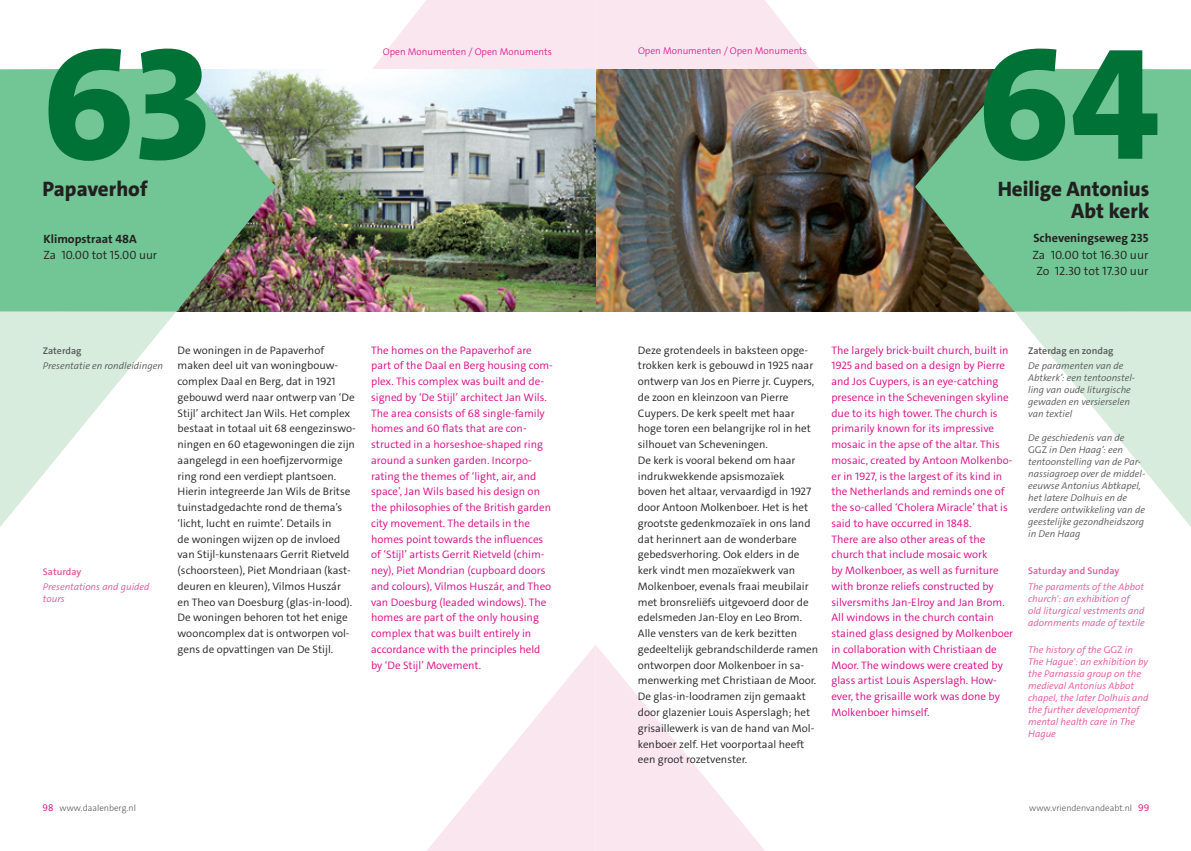
<style>
.page{position:relative;width:1191px;height:851px;background:#fff}
.page>*{position:absolute;margin:0;border:0;box-sizing:border-box;transform-origin:0 0}
.Groot_nummer_monument{font:800 160.5px "The Sans C4 s";color:#007236}
.Monument_titel_rechts{font:800 21px "The Sans C4 s";color:#231f20}
.Monument_titel_links{font:800 21px "The Sans C4 s";color:#231f20}
.Monument_openingstijden_rechts_nw{font:300 12px "The Sans C4 s";color:#231f20}
.Monument_adres_rechts{font:700 12px "The Sans C4 s";color:#231f20}
.Monument_openingstijden_links_nw{font:300 12px "The Sans C4 s";color:#231f20}
.Monument_adres_links{font:700 12px "The Sans C4 s";color:#231f20}
.Broodtekst_NL{font:300 10.8px/15.8px "The Sans C4 s";color:#231f20}
.Broodtekst_ENG_roze{font:300 10.8px/15.8px "The Sans C4 s";color:#da0585}
.Info_bij_za_zo_NL{font:italic 300 9.75px/12px "The Sans C4 s";color:#57585a}
.Info_bij_za_zo_ENG{font:italic 300 9.75px/12px "The Sans C4 s";color:#e1559b}
.t1{font:300 9.75px "The Sans C4 s";color:#da0585}
.Monument_info_titel_EN{font:600 9.75px "The Sans C4 s";color:#e1559b}
.Monument_info_titel_NL{font:600 9.75px "The Sans C4 s";color:#57585a}
.t2{font:300 9.75px "The Sans C4 s";color:#da0585}
.Monument_website_rechts{font:300 9px "The Sans C4 s";color:#57585a}
.Monument_website_links{font:300 9px "The Sans C4 s";color:#57585a}
.s1{font-style:normal}
</style>
<div class="page">
<svg style="left:372px;top:0;width:447px;height:69px"></svg>
<svg style="left:428px;top:645px;width:336px;height:205px"></svg>
<img style="left:276px;top:69px;width:639px;height:242px">
<svg style="left:915px;top:69px;width:276px;height:243px;fill:#72c594"></svg>
<svg style="left:0;top:69px;width:276px;height:243px;fill:#72c594"></svg>
<svg style="left:1014px;top:311px;width:177px;height:216px"></svg>
<svg style="left:0;top:311px;width:176px;height:216px"></svg>
<p class="Groot_nummer_monument" style="left:43px;top:1px;width:170px">63</p>
<p class="Monument_titel_links" style="left:43px;top:175px;width:106px">Papaverhof</p>
<p class="Monument_adres_links" style="left:44px;top:231px;width:95px">Klimopstraat 48A</p>
<p class="Monument_openingstijden_links_nw" style="left:44px;top:247px;width:115px">Za 10.00 tot 15.00 uur</p>
<p class="t1" style="left:383px;top:45px;width:170px">Open Monumenten / Open Monuments</p>
<p class="t1" style="left:638px;top:45px;width:170px">Open Monumenten / Open Monuments</p>
<p class="Groot_nummer_monument" style="left:978px;top:1px;width:184px">64</p>
<p class="Monument_titel_rechts" style="left:997px;top:175px;width:153px">Heilige Antonius</p>
<p class="Monument_titel_rechts" style="left:1071px;top:197px;width:80px">Abt kerk</p>
<p class="Monument_adres_rechts" style="left:1033px;top:230px;width:116px">Scheveningseweg 235</p>
<p class="Monument_openingstijden_rechts_nw" style="left:1032px;top:247px;width:117px">Za 10.00 tot 16.30 uur</p>
<p class="Monument_openingstijden_rechts_nw" style="left:1036px;top:263px;width:113px">Zo 12.30 tot 17.30 uur</p>
<p class="Monument_info_titel_NL" style="left:43px;top:344px;width:40px">Zaterdag</p>
<p class="Info_bij_za_zo_NL" style="left:43px;top:360px;width:122px">Presentatie en rondleidingen</p>
<p class="Monument_info_titel_EN" style="left:43px;top:565px;width:40px">Saturday</p>
<p class="Info_bij_za_zo_ENG" style="left:43px;top:580px;width:108px">Presentations and guided tours</p>
<p class="Broodtekst_NL" style="left:178px;top:342px;width:180px">De woningen in de Papaverhof maken deel uit van woningbouw&shy;complex Daal en Berg, dat in 1921 gebouwd werd naar ontwerp van ‘De Stijl’ architect Jan Wils. Het complex bestaat in totaal uit 68 eengezinswo&shy;ningen en 60 etagewoningen die zijn aangelegd in een hoefijzervormige ring rond een verdiept plantsoen.<br>Hierin integreerde Jan Wils de Britse tuinstadgedachte rond de thema’s ‘licht, lucht en ruimte’. Details in<br>de woningen wijzen op de invloed van Stijl-kunstenaars Gerrit Rietveld (schoorsteen), Piet Mondriaan (kast&shy;deuren en kleuren), Vilmos Huszár<br>en Theo van Doesburg (glas-in-lood).<br>De woningen behoren tot het enige wooncomplex dat is ontworpen vol&shy;gens de opvattingen van De Stijl.</p>
<p class="Broodtekst_ENG_roze" style="left:371px;top:342px;width:183px">The homes on the Papaverhof are part of the Daal en Berg housing com&shy;plex. This complex was built and de&shy;signed by ‘De Stijl’ architect Jan Wils.<br>The area consists of 68 single-family homes and 60 flats that are con&shy;structed in a horseshoe-shaped ring around a sunken garden. Incorpo&shy;rating the themes of ‘light, air, and space’, Jan Wils based his design on the philosophies of the British garden city movement. The details in the homes point towards the influences of ‘Stijl’ artists Gerrit Rietveld (chim&shy;ney), Piet Mondrian (cupboard doors and colours), Vilmos Huszár, and Theo van Doesburg (leaded windows). The homes are part of the only housing complex that was built entirely in accordance with the principles held by ‘De Stijl’ Movement.</p>
<p class="Broodtekst_NL" style="left:638px;top:342px;width:178px">Deze grotendeels in baksteen opge&shy;trokken kerk is gebouwd in 1925 naar ontwerp van Jos en Pierre jr. Cuypers, de zoon en kleinzoon van Pierre Cuypers. De kerk speelt met haar hoge toren een belangrijke rol in het silhouet van Scheveningen.</p>
<p class="Broodtekst_NL" style="left:638px;top:452px;width:175px">De kerk is vooral bekend om haar indrukwekkende apsismozaïek boven het altaar, vervaardigd in 1927 door Antoon Molkenboer. Het is het grootste gedenkmozaïek in ons land dat herinnert aan de wonderbare gebedsverhoring. Ook elders in de kerk vindt men mozaïekwerk van Molkenboer, evenals fraai meubilair met bronsreliëfs uitgevoerd door de edelsmeden Jan-Eloy en Leo Brom.</p>
<p class="Broodtekst_NL" style="left:638px;top:625px;width:182px">Alle vensters van de kerk bezitten gedeeltelijk gebrandschilderde ramen ontworpen door Molkenboer in sa&shy;menwerking met Christiaan de Moor.<br>De glas-in-loodramen zijn gemaakt door glazenier Louis Asperslagh; het grisaillewerk is van de hand van Mol&shy;kenboer zelf. Het voorportaal heeft een groot rozetvenster.</p>
<p class="Broodtekst_ENG_roze" style="left:831px;top:342px;width:182px">The largely brick-built church, built in 1925 and based on a design by Pierre and Jos Cuypers, is an eye-catching presence in the Scheveningen skyline due to its high tower. The church is primarily known for its impressive mosaic in the apse of the altar. This mosaic, created by Antoon Molkenbo&shy;er in 1927, is the largest of its kind in the Netherlands and reminds one of the so-called ‘Cholera Miracle’ that is said to have occurred in 1848.</p>
<p class="Broodtekst_ENG_roze" style="left:831px;top:531px;width:183px">There are also other areas of the church that include mosaic work<br>by Molkenboer, as well as furniture with bronze reliefs constructed by silversmiths Jan-Elroy and Jan Brom.<br>All windows in the church contain stained glass designed by Molkenboer in collaboration with Christiaan de Moor. The windows were created by glass artist Louis Asperslagh. How&shy;ever, the grisaille work was done by Molkenboer himself.</p>
<p class="Monument_info_titel_NL" style="left:1028px;top:344px;width:87px">Zaterdag en zondag</p>
<p class="Info_bij_za_zo_NL" style="left:1028px;top:360px;width:108px">De paramenten van de<br>Abtkerk’: een tentoonstel&shy;ling van oude liturgische gewaden en versierselen van textiel</p>
<p class="Info_bij_za_zo_NL" style="left:1028px;top:432px;width:119px">De geschiedenis van de<br><span class="s1">GGZ</span> in Den Haag’: een tentoonstelling van de Par&shy;nassiagroep over de middel&shy;eeuwse Antonius Abtkapel, het latere Dolhuis en de verdere ontwikkeling van de geestelijke gezondheidszorg in Den Haag</p>
<p class="Monument_info_titel_EN" style="left:1028px;top:564px;width:93px">Saturday and Sunday</p>
<p class="Info_bij_za_zo_ENG" style="left:1028px;top:580px;width:118px">The paraments of the Abbot church': an exhibition of old liturgical vestments and adornments made of textile</p>
<p class="Info_bij_za_zo_ENG" style="left:1028px;top:643px;width:122px">The history of the <span class="s1">GGZ</span> in<br>The Hague': an exhibition by the Parnassia group on the medieval Antonius Abbot chapel, the later Dolhuis and the further developmentof mental health care in The<br>Hague</p>
<p class="t2" style="left:43px;top:801px;width:12px">98</p>
<p class="t2" style="left:1138px;top:800px;width:13px">99</p>
<p class="Monument_website_links" style="left:60px;top:801px;width:78px">www.daalenberg.nl</p>
<p class="Monument_website_rechts" style="left:1029px;top:801px;width:105px">www.vriendenvandeabt.nl</p>
</div>
